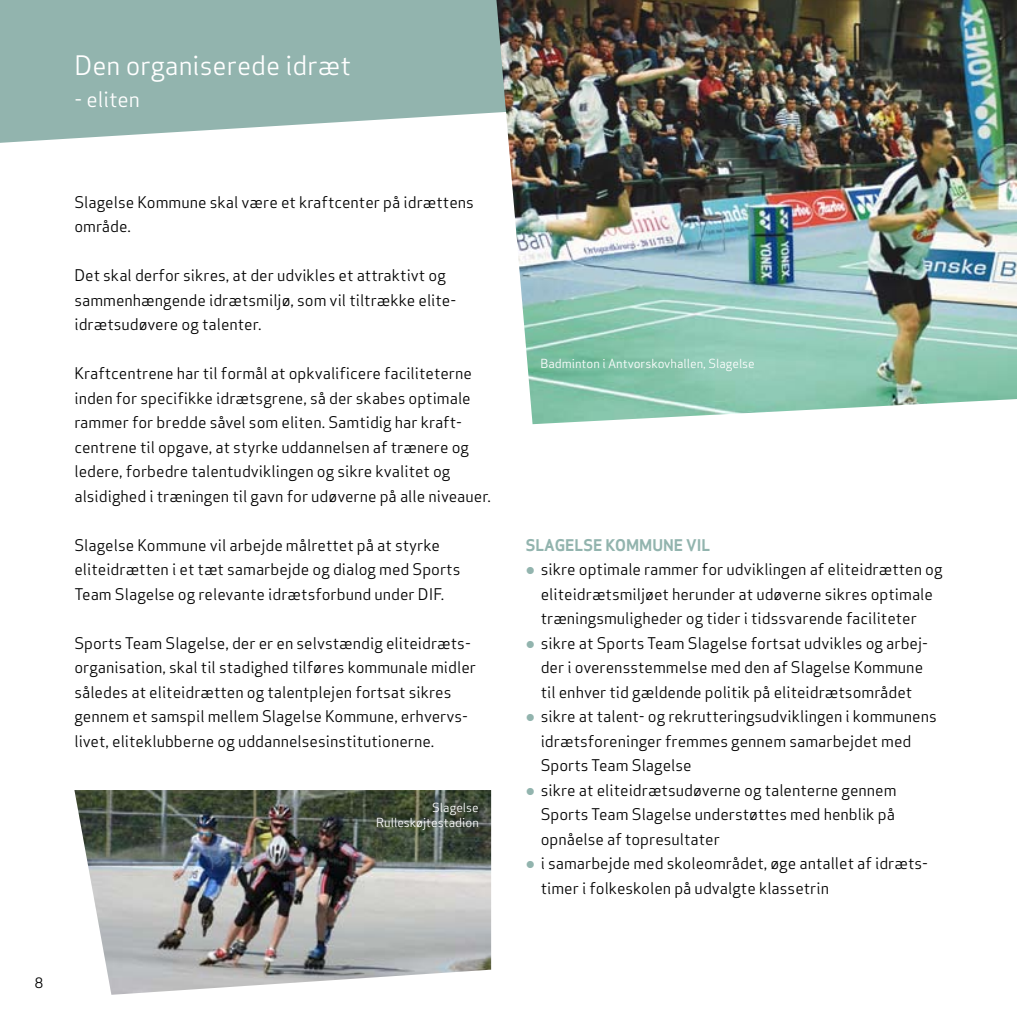
<style>
.page{position:relative;width:1017px;height:1017px;background:#fff}
.page>*{position:absolute;margin:0;border:0;box-sizing:border-box;transform-origin:0 0}
.t1{font:26.25px "Apex Sans Book T";color:#fff}
.t2{font:21px "Apex Sans Book T";color:#fff}
.t3{font:15.75px/24.5px "Apex Sans Book ST";color:#000}
.t4{font:15.75px "Apex Sans Bold ST";color:#92b4ae}
.t5{font:14px "Apex Sans Book T";color:#000}
.t6{font:12.25px/14.7px "Apex Sans Book ST";color:#fff;text-align:right}
.s1{color:#92b4ae}
</style>
<div class="page">
<svg style="left:0;top:0;width:496px;height:143px;background:#9dbcb6"></svg>
<img style="left:496px;top:0;width:521px;height:424px">
<img style="left:74px;top:790px;width:417px;height:205px">
<h1 class="t1" style="left:74px;top:49px;width:278px">Den organiserede idræt</h1>
<h2 class="t2" style="left:74px;top:86px;width:67px">- eliten</h2>
<p class="t3" style="left:74px;top:189px;width:401px">Slagelse Kommune skal være et kraftcenter på idrættens område.</p>
<p class="t3" style="left:74px;top:263px;width:383px">Det skal derfor sikres, at der udvikles et attraktivt og sammenhængende idrætsmiljø, som vil tiltrække elite&shy;idrætsudøvere og talenter.</p>
<p class="t3" style="left:74px;top:361px;width:418px">Kraftcentrene har til formål at opkvalificere faciliteterne inden for specifikke idrætsgrene, så der skabes optimale rammer for bredde såvel som eliten. Samtidig har kraft&shy;centrene til opgave, at styrke uddannelsen af trænere og ledere, forbedre talentudviklingen og sikre kvalitet og alsidighed i træningen til gavn for udøverne på alle niveauer.</p>
<p class="t3" style="left:74px;top:532px;width:388px">Slagelse Kommune vil arbejde målrettet på at styrke eliteidrætten i et tæt samarbejde og dialog med Sports<br>Team Slagelse og relevante idrætsforbund under DIF.</p>
<p class="t3" style="left:74px;top:630px;width:403px">Sports Team Slagelse, der er en selvstændig eliteidræts&shy;organisation, skal til stadighed tilføres kommunale midler således at eliteidrætten og talentplejen fortsat sikres gennem et samspil mellem Slagelse Kommune, erhvervs&shy;livet, eliteklubberne og uddannelsesinstitutionerne.</p>
<p class="t6" style="left:376px;top:800px;width:104px">Slagelse<br>Rulleskøjtestadion</p>
<p class="t5" style="left:35px;top:974px;width:10px">8</p>
<p class="t6" style="left:540px;top:356px;width:216px">Badminton i Antvorskovhallen, Slagelse</p>
<p class="t4" style="left:526px;top:535px;width:186px">SLAGELSE KOMMUNE VIL</p>
<p class="t3" style="left:541px;top:557px;width:403px;text-indent:-15px"><span class="s1">●</span> sikre optimale rammer for udviklingen af eliteidrætten og eliteidrætsmiljøet herunder at udøverne sikres optimale træningsmuligheder og tider i tidssvarende faciliteter</p>
<p class="t3" style="left:541px;top:630px;width:389px;text-indent:-15px"><span class="s1">●</span> sikre at Sports Team Slagelse fortsat udvikles og arbej&shy;der i overensstemmelse med den af Slagelse Kommune til enhver tid gældende politik på eliteidrætsområdet</p>
<p class="t3" style="left:541px;top:704px;width:397px;text-indent:-15px"><span class="s1">●</span> sikre at talent- og rekrutteringsudviklingen i kommunens idrætsforeninger fremmes gennem samarbejdet med<br>Sports Team Slagelse</p>
<p class="t3" style="left:541px;top:777px;width:357px;text-align:justify;text-indent:-15px"><span class="s1">●</span> sikre at eliteidrætsudøverne og talenterne gennem Sports Team Slagelse understøttes med henblik på opnåelse af topresultater</p>
<p class="t3" style="left:541px;top:851px;width:389px;text-indent:-15px"><span class="s1">●</span> i samarbejde med skoleområdet, øge antallet af idræts&shy;timer i folkeskolen på udvalgte klassetrin</p>
</div>
